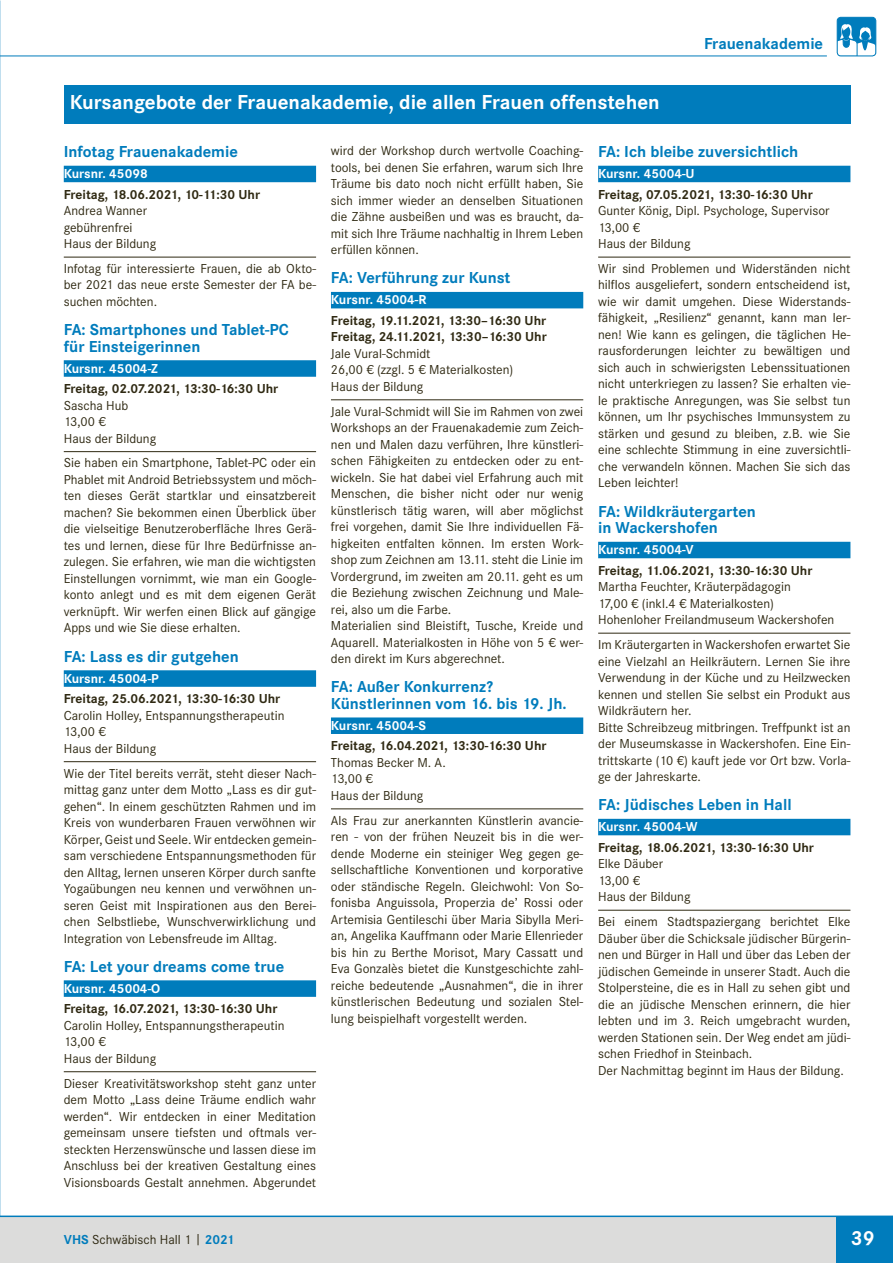
<style>
.page{position:relative;width:893px;height:1263px;background:#fff}
.page>*{position:absolute;margin:0;border:0;box-sizing:border-box;transform-origin:0 0}
.t1{font:700 21px "Corporate S";color:#fff}
.t2{font:700 16.5px/16.5px "Corporate S";color:#007cbc}
.t3{font:13.5px/16.5px "Corporate S";color:#2f2912}
.t4{font:700 13.5px/16.5px "Corporate S";color:#2f2912}
.t5{font:700 13.5px "Corporate S";color:#fff}
.s1{font-weight:700;color:#007cbc}
</style>
<div class="page">
<div style="left:0;top:1215px;width:893px;height:48px;background:#dcdcdb"></div>
<div style="left:64px;top:85px;width:786px;height:38px;background:#007cbc"></div>
<div style="left:64px;top:166px;width:252px;height:16px;background:#007cbc"></div>
<hr style="left:64px;top:257px;width:252px;height:1px;background:#2f2912">
<div style="left:64px;top:360px;width:252px;height:17px;background:#007cbc"></div>
<hr style="left:64px;top:451px;width:252px;height:1px;background:#2f2912">
<div style="left:64px;top:670px;width:252px;height:17px;background:#007cbc"></div>
<hr style="left:64px;top:761px;width:252px;height:1px;background:#2f2912">
<div style="left:64px;top:980px;width:252px;height:17px;background:#007cbc"></div>
<hr style="left:64px;top:1071px;width:252px;height:1px;background:#2f2912">
<div style="left:331px;top:292px;width:252px;height:16px;background:#007cbc"></div>
<hr style="left:331px;top:399px;width:252px;height:1px;background:#2f2912">
<div style="left:331px;top:717px;width:252px;height:17px;background:#007cbc"></div>
<hr style="left:331px;top:808px;width:252px;height:1px;background:#2f2912">
<div style="left:598px;top:166px;width:252px;height:16px;background:#007cbc"></div>
<hr style="left:598px;top:257px;width:252px;height:1px;background:#2f2912">
<div style="left:598px;top:542px;width:252px;height:16px;background:#007cbc"></div>
<hr style="left:598px;top:633px;width:252px;height:1px;background:#2f2912">
<div style="left:598px;top:819px;width:252px;height:16px;background:#007cbc"></div>
<hr style="left:598px;top:910px;width:252px;height:1px;background:#2f2912">
<hr style="left:0;top:56px;width:827px;height:1px;background:#007cbc">
<div style="left:837px;top:17px;width:39px;height:39px;background:#007cbc;border-radius:4px"></div>
<svg style="left:837px;top:24px;width:39px;height:32px"></svg>
<div style="left:837px;top:17px;width:39px;height:39px;border:1px solid #007cbc;border-radius:4px"></div>
<div style="left:837px;top:1216px;width:56px;height:47px;background:#007cbc"></div>
<h1 class="t1" style="left:70px;top:90px;width:591px">Kursangebote der Frauenakademie, die allen Frauen offenstehen</h1>
<p class="t2" style="left:704px;top:35px;width:121px">Frauenakademie</p>
<p class="t2" style="left:64px;top:144px;width:176px">Infotag Frauenakademie</p>
<p class="t5" style="left:64px;top:166px;width:85px">Kursnr. 45098</p>
<p class="t4" style="left:64px;top:186px;width:198px">Freitag, 18.06.2021, 10-11:30 Uhr</p>
<p class="t3" style="left:64px;top:203px;width:94px">Andrea Wanner gebührenfrei<br>Haus der Bildung</p>
<p class="t3" style="left:64px;top:260px;width:254px;text-align:justify">Infotag für interessierte Frauen, die ab Okto&shy;ber 2021 das neue erste Semester der FA be&shy;suchen möchten.</p>
<p class="t2" style="left:64px;top:322px;width:226px">FA: Smartphones und Tablet-PC für Einsteigerinnen</p>
<p class="t5" style="left:64px;top:360px;width:96px">Kursnr. 45004-Z</p>
<p class="t4" style="left:64px;top:381px;width:216px">Freitag, 02.07.2021, 13:30-16:30 Uhr</p>
<p class="t3" style="left:64px;top:397px;width:94px">Sascha Hub<br>13,00 €<br>Haus der Bildung</p>
<p class="t3" style="left:64px;top:455px;width:254px;text-align:justify">Sie haben ein Smartphone, Tablet-PC oder ein Phablet mit Android Betriebssystem und möch&shy;ten dieses Gerät startklar und einsatzbereit machen? Sie bekommen einen Überblick über die vielseitige Benutzeroberfläche Ihres Gerä&shy;tes und lernen, diese für Ihre Bedürfnisse an&shy;zulegen. Sie erfahren, wie man die wichtigsten Einstellungen vornimmt, wie man ein Google&shy;konto anlegt und es mit dem eigenen Gerät verknüpft. Wir werfen einen Blick auf gängige Apps und wie Sie diese erhalten.</p>
<p class="t2" style="left:64px;top:648px;width:176px">FA: Lass es dir gutgehen</p>
<p class="t5" style="left:64px;top:670px;width:97px">Kursnr. 45004-P</p>
<p class="t4" style="left:64px;top:691px;width:218px">Freitag, 25.06.2021, 13:30-16:30 Uhr</p>
<p class="t3" style="left:64px;top:707px;width:222px">Carolin Holley, Entspannungstherapeutin<br>13,00 €<br>Haus der Bildung</p>
<p class="t3" style="left:64px;top:765px;width:254px;text-align:justify">Wie der Titel bereits verrät, steht dieser Nach&shy;mittag ganz unter dem Motto „Lass es dir gut&shy;gehen“. In einem geschützten Rahmen und im Kreis von wunderbaren Frauen verwöhnen wir Körper, Geist und Seele. Wir entdecken gemein&shy;sam verschiedene Entspannungsmethoden für den Alltag, lernen unseren Körper durch sanfte Yogaübungen neu kennen und verwöhnen un&shy;seren Geist mit Inspirationen aus den Berei&shy;chen Selbstliebe, Wunschverwirklichung und Integration von Lebensfreude im Alltag.</p>
<p class="t2" style="left:64px;top:958px;width:222px">FA: Let your dreams come true</p>
<p class="t5" style="left:64px;top:980px;width:98px">Kursnr. 45004-O</p>
<p class="t4" style="left:64px;top:1001px;width:215px">Freitag, 16.07.2021, 13:30-16:30 Uhr</p>
<p class="t3" style="left:64px;top:1017px;width:222px">Carolin Holley, Entspannungstherapeutin<br>13,00 €<br>Haus der Bildung</p>
<p class="t3" style="left:64px;top:1075px;width:254px;text-align:justify">Dieser Kreativitätsworkshop steht ganz unter dem Motto „Lass deine Träume endlich wahr werden“. Wir entdecken in einer Meditation gemeinsam unsere tiefsten und oftmals ver&shy;steckten Herzenswünsche und lassen diese im Anschluss bei der kreativen Gestaltung eines Visionsboards Gestalt annehmen. Abgerundet</p>
<p class="t3" style="left:331px;top:142px;width:254px;text-align:justify">wird der Workshop durch wertvolle Coaching&shy;tools, bei denen Sie erfahren, warum sich Ihre Träume bis dato noch nicht erfüllt haben, Sie sich immer wieder an denselben Situationen die Zähne ausbeißen und was es braucht, da&shy;mit sich Ihre Träume nachhaltig in Ihrem Leben erfüllen können.</p>
<p class="t2" style="left:331px;top:270px;width:181px">FA: Verführung zur Kunst</p>
<p class="t5" style="left:331px;top:292px;width:97px">Kursnr. 45004-R</p>
<p class="t4" style="left:331px;top:312px;width:217px">Freitag, 19.11.2021, 13:30–16:30 Uhr<br>Freitag, 24.11.2021, 13:30–16:30 Uhr</p>
<p class="t3" style="left:331px;top:345px;width:184px">Jale Vural-Schmidt<br>26,00 € (zzgl. 5 € Materialkosten)<br>Haus der Bildung</p>
<p class="t3" style="left:331px;top:403px;width:254px">Jale Vural-Schmidt will Sie im Rahmen von zwei Workshops an der Frauenakademie zum Zeich&shy;nen und Malen dazu verführen, Ihre künstleri&shy;schen Fähigkeiten zu entdecken oder zu ent&shy;wickeln. Sie hat dabei viel Erfahrung auch mit Menschen, die bisher nicht oder nur wenig künstlerisch tätig waren, will aber möglichst frei vorgehen, damit Sie Ihre individuellen Fä&shy;higkeiten entfalten können. Im ersten Work&shy;shop zum Zeichnen am 13.11. steht die Linie im Vordergrund, im zweiten am 20.11. geht es um die Beziehung zwischen Zeichnung und Male&shy;rei, also um die Farbe.<br>Materialien sind Bleistift, Tusche, Kreide und Aquarell. Materialkosten in Höhe von 5 € wer&shy;den direkt im Kurs abgerechnet.</p>
<p class="t2" style="left:331px;top:679px;width:237px">FA: Außer Konkurrenz?<br>Künstlerinnen vom 16. bis 19. Jh.</p>
<p class="t5" style="left:331px;top:717px;width:97px">Kursnr. 45004-S</p>
<p class="t4" style="left:331px;top:738px;width:217px">Freitag, 16.04.2021, 13:30-16:30 Uhr</p>
<p class="t3" style="left:331px;top:754px;width:116px">Thomas Becker M. A.<br>13,00 €<br>Haus der Bildung</p>
<p class="t3" style="left:331px;top:812px;width:254px;text-align:justify">Als Frau zur anerkannten Künstlerin avancie&shy;ren - von der frühen Neuzeit bis in die wer&shy;dende Moderne ein steiniger Weg gegen ge&shy;sellschaftliche Konventionen und korporative oder ständische Regeln. Gleichwohl: Von So&shy;fonisba Anguissola, Properzia de’ Rossi oder Artemisia Gentileschi über Maria Sibylla Meri&shy;an, Angelika Kauffmann oder Marie Ellenrieder bis hin zu Berthe Morisot, Mary Cassatt und Eva Gonzalès bietet die Kunstgeschichte zahl&shy;reiche bedeutende „Ausnahmen“, die in ihrer künstlerischen Bedeutung und sozialen Stel&shy;lung beispielhaft vorgestellt werden.</p>
<p class="t2" style="left:598px;top:144px;width:202px">FA: Ich bleibe zuversichtlich</p>
<p class="t5" style="left:598px;top:166px;width:98px">Kursnr. 45004-U</p>
<p class="t4" style="left:598px;top:186px;width:216px">Freitag, 07.05.2021, 13:30-16:30 Uhr</p>
<p class="t3" style="left:598px;top:203px;width:233px">Gunter König, Dipl. Psychologe, Supervisor<br>13,00 €<br>Haus der Bildung</p>
<p class="t3" style="left:598px;top:260px;width:254px;text-align:justify">Wir sind Problemen und Widerständen nicht hilflos ausgeliefert, sondern entscheidend ist, wie wir damit umgehen. Diese Widerstands&shy;fähigkeit, „Resilienz“ genannt, kann man ler&shy;nen! Wie kann es gelingen, die täglichen He&shy;rausforderungen leichter zu bewältigen und sich auch in schwierigsten Lebenssituationen nicht unterkriegen zu lassen? Sie erhalten vie&shy;le praktische Anregungen, was Sie selbst tun können, um Ihr psychisches Immunsystem zu stärken und gesund zu bleiben, z.B. wie Sie eine schlechte Stimmung in eine zuversichtli&shy;che verwandeln können. Machen Sie sich das Leben leichter!</p>
<p class="t2" style="left:598px;top:503px;width:159px">FA: Wildkräutergarten in Wackershofen</p>
<p class="t5" style="left:598px;top:542px;width:97px">Kursnr. 45004-V</p>
<p class="t4" style="left:598px;top:562px;width:216px">Freitag, 11.06.2021, 13:30-16:30 Uhr</p>
<p class="t3" style="left:598px;top:579px;width:238px">Martha Feuchter, Kräuterpädagogin<br>17,00 € (inkl.4 € Materialkosten)<br>Hohenloher Freilandmuseum Wackershofen</p>
<p class="t3" style="left:598px;top:636px;width:254px">Im Kräutergarten in Wackershofen erwartet Sie eine Vielzahl an Heilkräutern. Lernen Sie ihre Verwendung in der Küche und zu Heilzwecken kennen und stellen Sie selbst ein Produkt aus Wildkräutern her.<br>Bitte Schreibzeug mitbringen. Treffpunkt ist an der Museumskasse in Wackershofen. Eine Ein&shy;trittskarte (10 €) kauft jede vor Ort bzw. Vorla&shy;ge der Jahreskarte.</p>
<p class="t2" style="left:598px;top:797px;width:195px">FA: Jüdisches Leben in Hall</p>
<p class="t5" style="left:598px;top:819px;width:101px">Kursnr. 45004-W</p>
<p class="t4" style="left:598px;top:839px;width:217px">Freitag, 18.06.2021, 13:30-16:30 Uhr</p>
<p class="t3" style="left:598px;top:856px;width:94px">Elke Däuber<br>13,00 €<br>Haus der Bildung</p>
<p class="t3" style="left:598px;top:913px;width:254px">Bei einem Stadtspaziergang berichtet Elke Däuber über die Schicksale jüdischer Bürgerin&shy;nen und Bürger in Hall und über das Leben der jüdischen Gemeinde in unserer Stadt. Auch die Stolpersteine, die es in Hall zu sehen gibt und die an jüdische Menschen erinnern, die hier lebten und im 3. Reich umgebracht wurden, werden Stationen sein. Der Weg endet am jüdi&shy;schen Friedhof in Steinbach.<br>Der Nachmittag beginnt im Haus der Bildung.</p>
<p class="t3" style="left:64px;top:1231px;width:172px"><span class="s1">VHS</span> Schwäbisch Hall 1 | <span class="s1">2021</span></p>
<h1 class="t1" style="left:851px;top:1226px;width:25px">39</h1>
</div>
